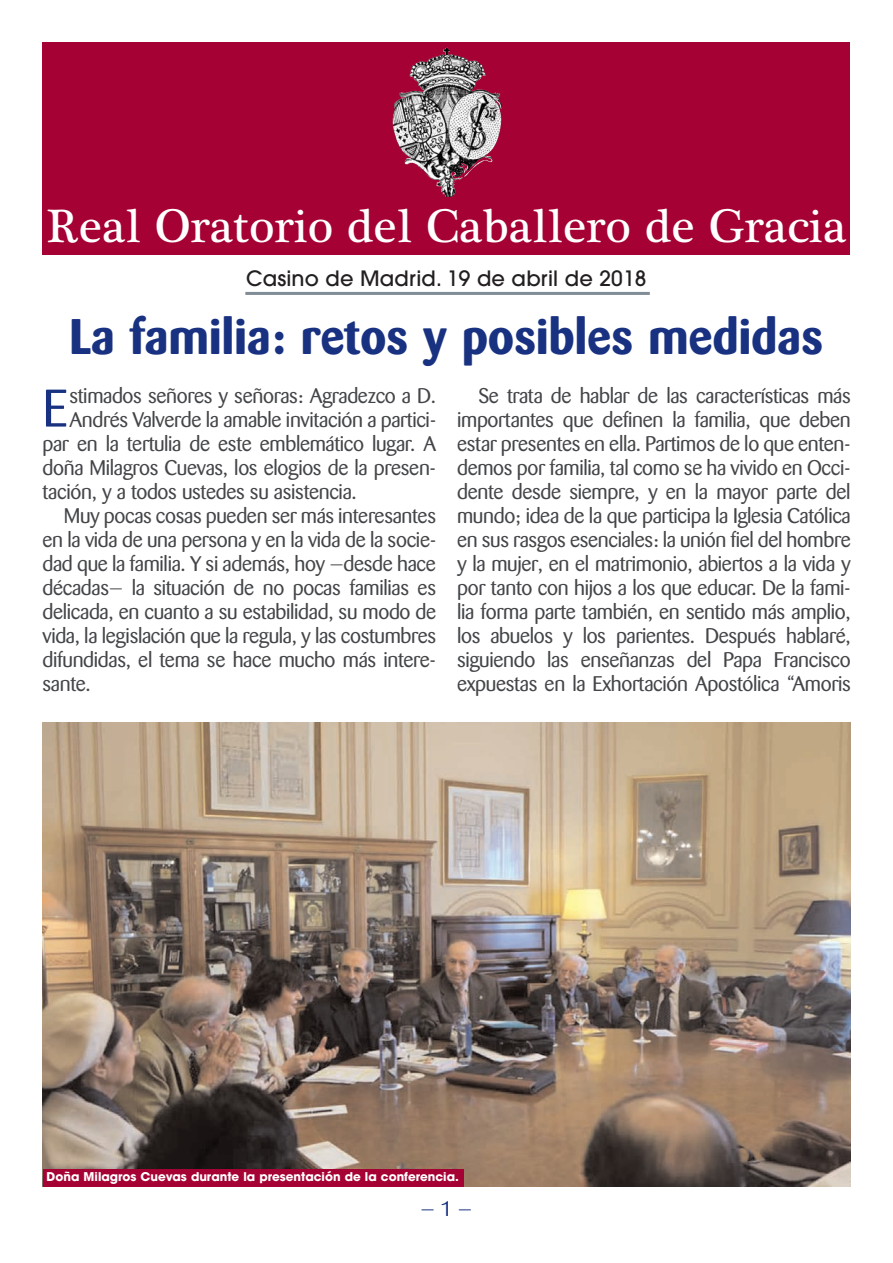
<style>
.page{position:relative;width:893px;height:1263px;background:#fff}
.page>*{position:absolute;margin:0;border:0;box-sizing:border-box;transform-origin:0 0}
.t1{font:52.35px "Barmeno";color:#183181}
.t2{font:700 49.5px "Barmeno";letter-spacing:.005em;color:#183181}
.t3{font:48px "Plantagenet Cherokee";color:#fff}
.t4{font:21px/24px "Barmeno";letter-spacing:-.015em;color:#434548;text-align:justify}
.t5{font:500 21px "Avant Garde";letter-spacing:.005em;color:#231f20}
.t6{font:21px "Barmeno";color:#183181}
.t7{font:700 12px "Avant Garde";color:#fff}
</style>
<div class="page">
<div style="left:43px;top:43px;width:807px;height:212px;background:#a50134"></div>
<img style="left:393px;top:48px;width:99px;height:149px">
<hr style="left:245px;top:292px;width:405px;height:3px;background:#808c96">
<img style="left:43px;top:723px;width:807px;height:463px">
<div style="left:43px;top:1169px;width:420px;height:17px;background:#a50134"></div>
<h3 class="t3" style="left:47px;top:198px;width:801px">Real Oratorio del Caballero de Gracia</h3>
<p class="t5" style="left:246px;top:270px;width:402px">Casino de Madrid. 19 de abril de 2018</p>
<h2 class="t2" style="left:69px;top:311px;width:755px">La familia: retos y posibles medidas</h2>
<h1 class="t1" style="left:43px;top:386px;width:27px">E</h1>
<p class="t4" style="left:70px;top:385px;width:368px">stimados señores y señoras: Agradezco a D.</p>
<p class="t4" style="left:70px;top:409px;width:368px">Andrés Valverde la amable invitación a partici-</p>
<p class="t4" style="left:43px;top:433px;width:395px">par en la tertulia de este emblemático lugar. A</p>
<p class="t4" style="left:43px;top:457px;width:395px">doña Milagros Cuevas, los elogios de la presen-</p>
<p class="t4" style="left:43px;top:481px;width:316px">tación, y a todos ustedes su asistencia.</p>
<p class="t4" style="left:64px;top:505px;width:374px">Muy pocas cosas pueden ser más interesantes</p>
<p class="t4" style="left:43px;top:529px;width:395px">en la vida de una persona y en la vida de la socie-</p>
<p class="t4" style="left:43px;top:553px;width:395px">dad que la familia. Y si además, hoy —desde hace</p>
<p class="t4" style="left:43px;top:577px;width:395px">décadas— la situación de no pocas familias es</p>
<p class="t4" style="left:43px;top:601px;width:395px">delicada, en cuanto a su estabilidad, su modo de</p>
<p class="t4" style="left:43px;top:625px;width:395px">vida, la legislación que la regula, y las costumbres</p>
<p class="t4" style="left:43px;top:649px;width:395px">difundidas, el tema se hace mucho más intere-</p>
<p class="t4" style="left:43px;top:673px;width:50px">sante.</p>
<p class="t4" style="left:457px;top:385px;width:395px;text-indent:21px">Se trata de hablar de las características más importantes que definen la familia, que deben estar presentes en ella. Partimos de lo que enten&shy;demos por familia, tal como se ha vivido en Occi&shy;dente desde siempre, y en la mayor parte del mundo; idea de la que participa la Iglesia Católica en sus rasgos esenciales: la unión fiel del hombre y la mujer, en el matrimonio, abiertos a la vida y por tanto con hijos a los que educar. De la fami&shy;lia forma parte también, en sentido más amplio, los abuelos y los parientes. Después hablaré, siguiendo las enseñanzas del Papa Francisco expuestas en la Exhortación Apostólica “Amoris</p>
<p class="t7" style="left:47px;top:1172px;width:414px">Doña Milagros Cuevas durante la presentación de la conferencia.</p>
<p class="t6" style="left:421px;top:1199px;width:53px">— 1 —</p>
</div>
